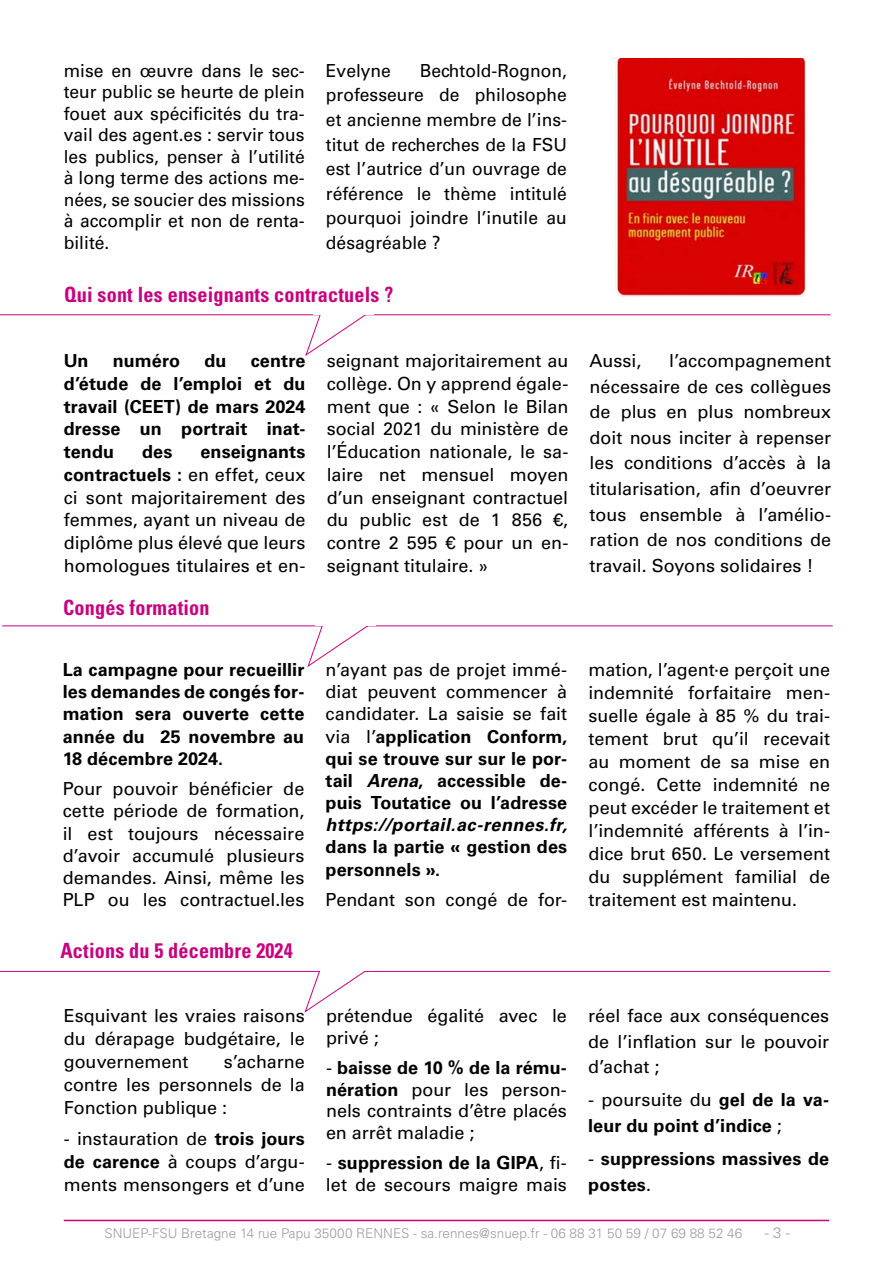
<style>
.page{position:relative;width:893px;height:1263px;background:#fff}
.page>*{position:absolute;margin:0;border:0;box-sizing:border-box;transform-origin:0 0}
.t1{font:700 condensed 21px "Univers LT Std";letter-spacing:.01em;color:#c7027f;scale:.96 1}
.t2{font:18px/22.8px "Univers LT Std";color:#000;text-align:justify}
.t3{font:700 18px/22.2px "Univers LT Std";letter-spacing:.005em;color:#000;text-align:justify}
.t4{font:italic 700 18px "Univers LT Std";letter-spacing:.02em;color:#000}
.t5{font:300 15px "Univers LT Std";color:#9d9d9c}
.t6{font:300 13.5px "Univers LT Std";color:#9d9d9c}
.s1{font-weight:700}
.s2{font-weight:400}
.s3{font-style:italic}
</style>
<div class="page">
<hr style="left:64px;top:1220px;width:765px;height:1px;background:#c7027f">
<hr style="left:2px;top:625px;width:831px;height:1px;background:#c7027f">
<svg style="left:306px;top:625px;width:68px;height:42px"></svg>
<hr style="left:0;top:971px;width:830px;height:1px;background:#c7027f">
<svg style="left:303px;top:970px;width:68px;height:43px"></svg>
<div style="left:312px;top:963px;width:61px;height:8px;background:#fff"></div>
<img style="left:612px;top:58px;width:195px;height:239px">
<hr style="left:0;top:314px;width:831px;height:1px;background:#c7027f">
<svg style="left:304px;top:314px;width:68px;height:42px"></svg>
<p class="t2" style="left:64px;top:60px;width:242px;line-height:21.5px">mise en œuvre dans le sec&shy;teur public se heurte de plein fouet aux spécificités du tra&shy;vail des agent.es : servir tous les publics, penser à l’utilité à long terme des actions me&shy;nées, se soucier des missions à accomplir et non de renta&shy;bilité.</p>
<p class="t2" style="left:326px;top:59px;width:67px">Evelyne</p>
<p class="t2" style="left:326px;top:58px;width:242px;line-height:24.6px;text-indent:94px">Bechtold-Rognon, professeure de philosophe et ancienne membre de l’ins&shy;titut de recherches de la FSU est l’autrice d’un ouvrage de référence le thème intitulé pourquoi joindre l’inutile au désagréable ?</p>
<p class="t1" style="left:64px;top:282px;width:344px">Qui sont les enseignants contractuels ?</p>
<p class="t3" style="left:64px;top:350px;width:26px">Un</p>
<p class="t3" style="left:113px;top:350px;width:69px">numéro</p>
<p class="t3" style="left:204px;top:350px;width:24px">du</p>
<p class="t3" style="left:64px;top:349px;width:243px;line-height:22.8px;text-indent:187px">centre d’étude de l’emploi et du travail (CEET) de mars 2024 dresse un portrait inat&shy;tendu</p>
<p class="t2" style="left:64px;top:440px;width:243px;text-indent:137px"><span class="s1">enseignants contractuels :</span> en effet, ceux ci sont majoritairement des femmes, ayant un niveau de diplôme plus élevé que leurs homologues titulaires et en-</p>
<p class="t3" style="left:142px;top:441px;width:32px">des</p>
<p class="t1" style="left:63px;top:595px;width:154px">Congés formation</p>
<p class="t3" style="left:63px;top:659px;width:243px">La campagne pour recueillir les demandes de congés for&shy;mation sera ouverte cette année du 25 novembre au 18 décembre 2024.</p>
<p class="t2" style="left:63px;top:778px;width:243px;line-height:22.2px">Pour pouvoir bénéficier de cette période de formation, il est toujours nécessaire d’avoir accumulé plusieurs demandes. Ainsi, même les PLP ou les contractuel.les</p>
<p class="t1" style="left:60px;top:937px;width:244px">Actions du 5 décembre 2024</p>
<p class="t2" style="left:64px;top:1004px;width:242px">Esquivant les vraies raisons du dérapage budgétaire, le gouvernement</p>
<p class="t2" style="left:64px;top:1050px;width:242px;text-indent:160px">s’acharne contre les personnels de la Fonction publique :</p>
<p class="t2" style="left:64px;top:1127px;width:242px">- instauration de <span class="s1">trois jours de carence</span> à coups d’argu&shy;ments mensongers et d’une</p>
<p class="t2" style="left:327px;top:349px;width:243px">seignant majoritairement au collège. On y apprend égale&shy;ment que : « Selon le Bilan social 2021 du ministère de l’Éducation nationale, le sa&shy;laire net mensuel moyen d’un enseignant contractuel du public est de 1 856 €, contre 2 595 € pour un en&shy;seignant titulaire. »</p>
<p class="t2" style="left:590px;top:349px;width:53px">Aussi,</p>
<p class="t2" style="left:590px;top:348px;width:243px;line-height:25.7px;text-indent:80px">l’accompagnement nécessaire de ces collègues de plus en plus nombreux doit nous inciter à repenser les conditions d’accès à la titularisation, afin d’oeuvrer tous ensemble à l’amélio&shy;ration de nos conditions de travail. Soyons solidaires !</p>
<p class="t3" style="left:326px;top:659px;width:243px"><span class="s2">n’ayant pas de projet immé&shy;diat peuvent commencer à candidater. La saisie se fait via l’</span>application Conform, qui se trouve sur sur le por&shy;tail <span class="s3">Arena</span>, accessible de&shy;puis Toutatice ou l’adresse</p>
<p class="t4" style="left:326px;top:814px;width:243px">https://portail.ac-rennes.fr,</p>
<p class="t3" style="left:326px;top:836px;width:243px">dans la partie « gestion des personnels ».</p>
<p class="t2" style="left:326px;top:888px;width:243px">Pendant son congé de for-</p>
<p class="t2" style="left:588px;top:658px;width:243px">mation, l’agent·e perçoit une indemnité forfaitaire men&shy;suelle égale à 85 % du trai&shy;tement brut qu’il recevait au moment de sa mise en congé. Cette indemnité ne peut excéder le traitement et l’indemnité afférents à l’in&shy;dice brut 650. Le versement du supplément familial de traitement est maintenu.</p>
<p class="t2" style="left:326px;top:1005px;width:242px;line-height:21.6px">prétendue égalité avec le privé ;</p>
<p class="t2" style="left:326px;top:1057px;width:242px;line-height:21.6px">- <span class="s1">baisse de 10 % de la rému&shy;nération</span> pour les person&shy;nels contraints d’être placés en arrêt maladie ;</p>
<p class="t2" style="left:326px;top:1152px;width:242px;line-height:21.6px">- <span class="s1">suppression de la GIPA</span>, fi&shy;let de secours maigre mais</p>
<p class="t2" style="left:588px;top:1003px;width:242px;line-height:25.2px">réel face aux conséquences de l’inflation sur le pouvoir d’achat ;</p>
<p class="t3" style="left:588px;top:1088px;width:242px;line-height:25.2px"><span class="s2">- poursuite du</span> gel de la va&shy;leur du point d’indice <span class="s2">;</span></p>
<p class="t3" style="left:588px;top:1147px;width:242px;line-height:25.2px"><span class="s2">-</span> suppressions massives de postes<span class="s2">.</span></p>
<p class="t6" style="left:105px;top:1225px;width:639px">SNUEP-FSU Bretagne 14 rue Papu 35000 RENNES - sa.rennes@snuep.fr - 06 88 31 50 59 / 07 69 88 52 46</p>
<p class="t5" style="left:765px;top:1223px;width:27px">- 3 -</p>
</div>
